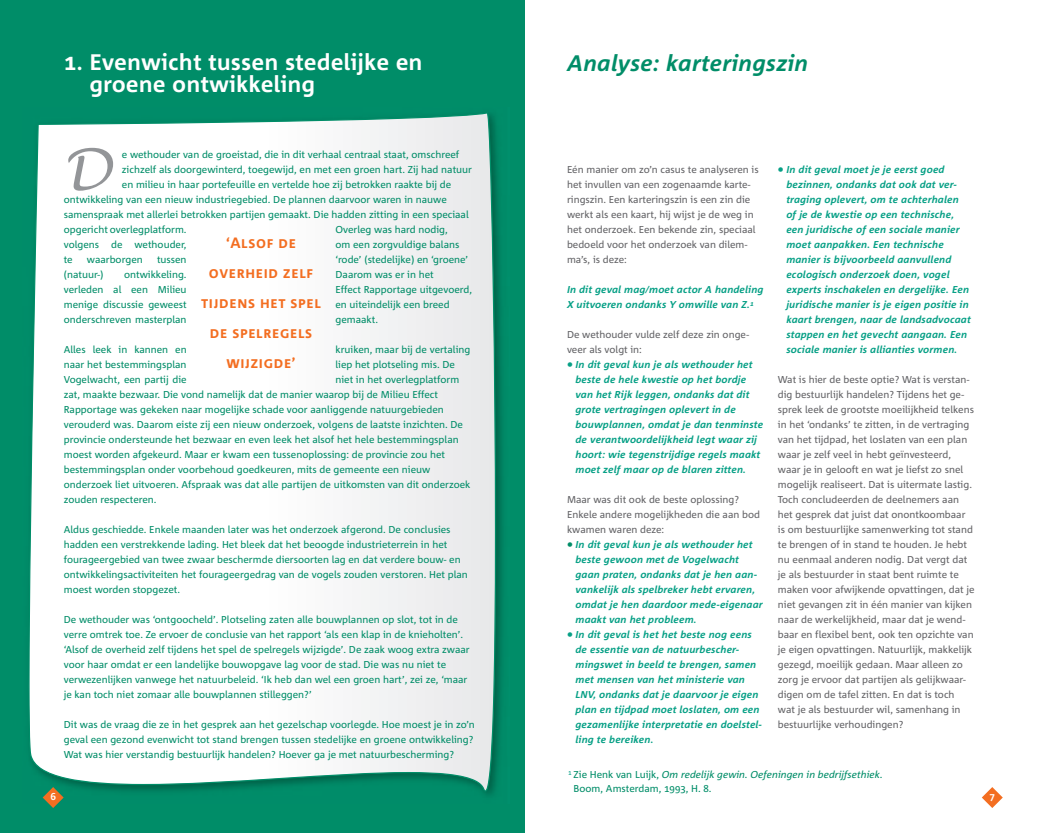
<style>
.page{position:relative;width:1049px;height:833px;background:#fff}
.page>*{position:absolute;margin:0;border:0;box-sizing:border-box;transform-origin:0 0}
.t1{font:italic 54.5px "Lucida Handwriting";color:#939598}
.t2{font:22.5px/22.5px "Agrofont Vet";color:#fff}
.t3{font:22.5px "Agrofont Vet Cursief";color:#008d68}
.t4{font:15px/30px "Agrofont Vet Caps";color:#f36e21;text-align:center}
.t5{font:10px/15px "Agrofont Normaal";color:#008d68}
.t6{font:10px/15px "Agrofont Normaal";color:#636366}
.t7{font:10px/15px "Agrofont Vet Cursief";color:#07a086}
.t8{font:10px "Agrofont Normaal Cursief";color:#008d68}
.t9{font:10px "Agrofont Vet";color:#fff}
.s1{color:#008d68}
.s2{font-family:"Agrofont Normaal"}
</style>
<div class="page">
<div style="left:0;top:0;width:524px;height:833px;background:#008d68"></div>
<svg style="left:42px;top:139px;width:461px;height:659px"></svg>
<svg style="left:29px;top:113px;width:467px;height:678px;fill:#fefefe"></svg>
<svg style="left:43px;top:787px;width:21px;height:21px"></svg>
<svg style="left:982px;top:787px;width:21px;height:21px"></svg>
<h2 class="t2" style="left:89px;top:51px;width:335px;text-indent:-26px">1. Evenwicht tussen stedelijke en groene ontwikkeling</h2>
<h1 class="t1" style="left:64px;top:136px;width:49px">D</h1>
<p class="t5" style="left:122px;top:147px;width:339px">e wethouder van de groeistad, die in dit verhaal centraal staat, omschreef</p>
<p class="t5" style="left:122px;top:162px;width:352px">zichzelf als doorgewinterd, toegewijd, en met een groen hart. Zij had natuur</p>
<p class="t5" style="left:122px;top:177px;width:331px">en milieu in haar portefeuille en vertelde hoe zij betrokken raakte bij de</p>
<p class="t5" style="left:64px;top:192px;width:384px">ontwikkeling van een nieuw industriegebied. De plannen daarvoor waren in nauwe</p>
<p class="t5" style="left:64px;top:207px;width:406px">samenspraak met allerlei betrokken partijen gemaakt. Die hadden zitting in een speciaal</p>
<p class="t5" style="left:64px;top:222px;width:124px">opgericht overlegplatform.</p>
<p class="t5" style="left:335px;top:222px;width:114px">Overleg was hard nodig,</p>
<p class="t5" style="left:64px;top:237px;width:124px">volgens de wethouder,</p>
<p class="t5" style="left:335px;top:237px;width:125px">om een zorgvuldige balans</p>
<p class="t5" style="left:64px;top:252px;width:10px">te</p>
<p class="t5" style="left:87px;top:252px;width:57px">waarborgen</p>
<p class="t5" style="left:157px;top:252px;width:31px">tussen</p>
<p class="t5" style="left:335px;top:252px;width:134px">‘rode’ (stedelijke) en ‘groene’</p>
<p class="t5" style="left:64px;top:267px;width:41px">(natuur-)</p>
<p class="t5" style="left:124px;top:267px;width:64px">ontwikkeling.</p>
<p class="t5" style="left:335px;top:267px;width:100px">Daarom was er in het</p>
<p class="t5" style="left:64px;top:282px;width:124px">verleden al een Milieu</p>
<p class="t5" style="left:335px;top:282px;width:138px">Effect Rapportage uitgevoerd,</p>
<p class="t5" style="left:64px;top:297px;width:124px">menige discussie geweest</p>
<p class="t5" style="left:335px;top:297px;width:116px">en uiteindelijk een breed</p>
<p class="t5" style="left:64px;top:312px;width:124px">onderschreven masterplan</p>
<p class="t5" style="left:335px;top:312px;width:44px">gemaakt.</p>
<p class="t5" style="left:64px;top:342px;width:124px">Alles leek in kannen en</p>
<p class="t5" style="left:335px;top:342px;width:136px">kruiken, maar bij de vertaling</p>
<p class="t5" style="left:64px;top:357px;width:124px">naar het bestemmingsplan</p>
<p class="t5" style="left:335px;top:357px;width:121px">liep het plotseling mis. De</p>
<p class="t5" style="left:64px;top:372px;width:124px">Vogelwacht, een partij die</p>
<h3 class="t4" style="left:201px;top:228px;width:122px">‘Alsof de overheid zelf tijdens het spel de spelregels wijzigde’</h3>
<p class="t5" style="left:64px;top:372px;width:408px;text-indent:272px">niet in het overlegplatform zat, maakte bezwaar. Die vond namelijk dat de manier waarop bij de Milieu Effect Rapportage was gekeken naar mogelijke schade voor aanliggende natuurgebieden verouderd was. Daarom eiste zij een nieuw onderzoek, volgens de laatste inzichten. De provincie ondersteunde het bezwaar en even leek het alsof het hele bestemmingsplan moest worden afgekeurd. Maar er kwam een tussenoplossing: de provincie zou het bestemmingsplan onder voorbehoud goedkeuren, mits de gemeente een nieuw onderzoek liet uitvoeren. Afspraak was dat alle partijen de uitkomsten van dit onderzoek zouden respecteren.</p>
<p class="t5" style="left:64px;top:522px;width:406px">Aldus geschiedde. Enkele maanden later was het onderzoek afgerond. De conclusies hadden een verstrekkende lading. Het bleek dat het beoogde industrieterrein in het fourageergebied van twee zwaar beschermde diersoorten lag en dat verdere bouw- en ontwikkelingsactiviteiten het fourageergedrag van de vogels zouden verstoren. Het plan moest worden stopgezet.</p>
<p class="t5" style="left:64px;top:612px;width:407px">De wethouder was ‘ontgoocheld’. Plotseling zaten alle bouwplannen op slot, tot in de verre omtrek toe. Ze ervoer de conclusie van het rapport ‘als een klap in de knieholten’. ‘Alsof de overheid zelf tijdens het spel de spelregels wijzigde’. De zaak woog extra zwaar voor haar omdat er een landelijke bouwopgave lag voor de stad. Die was nu niet te verwezenlijken vanwege het natuurbeleid. ‘Ik heb dan wel een groen hart’, zei ze, ‘maar je kan toch niet zomaar alle bouwplannen stilleggen?’</p>
<p class="t5" style="left:64px;top:717px;width:412px;text-align:justify">Dit was de vraag die ze in het gesprek aan het gezelschap voorlegde. Hoe moest je in zo’n geval een gezond evenwicht tot stand brengen tussen stedelijke en groene ontwikkeling?<br>Wat was hier verstandig bestuurlijk handelen? Hoever ga je met natuurbescherming?</p>
<h2 class="t3" style="left:567px;top:51px;width:243px">Analyse: karteringszin</h2>
<p class="t6" style="left:567px;top:162px;width:193px">Eén manier om zo’n casus te analyseren is het invullen van een zogenaamde karte&shy;ringszin. Een karteringszin is een zin die werkt als een kaart, hij wijst je de weg in het onderzoek. Een bekende zin, speciaal bedoeld voor het onderzoek van dilem&shy;ma’s, is deze:</p>
<p class="t7" style="left:567px;top:282px;width:198px">In dit geval mag/moet actor A handeling<br>X uitvoeren ondanks Y omwille van Z.<sup>1</sup></p>
<p class="t6" style="left:567px;top:327px;width:183px">De wethouder vulde zelf deze zin onge&shy;veer als volgt in:</p>
<p class="t7" style="left:575px;top:357px;width:189px;text-indent:-8px">• In dit geval kun je als wethouder het beste de hele kwestie op het bordje van het Rijk leggen, ondanks dat dit grote vertragingen oplevert in de bouwplannen, omdat je dan tenminste de verantwoordelijkheid legt waar zij hoort: wie tegenstrijdige regels maakt moet zelf maar op de blaren zitten.</p>
<p class="t6" style="left:567px;top:492px;width:194px">Maar was dit ook de beste oplossing?<br>Enkele andere mogelijkheden die aan bod kwamen waren deze:</p>
<p class="t7" style="left:575px;top:537px;width:189px;text-indent:-8px"><span class="s1">•</span> In dit geval kun je als wethouder het beste gewoon met de Vogelwacht gaan praten, ondanks dat je hen aan&shy;vankelijk als spelbreker hebt ervaren, omdat je hen daardoor mede-eigenaar maakt van het probleem.</p>
<p class="t7" style="left:575px;top:627px;width:188px;text-indent:-8px">• In dit geval is het het beste nog eens de essentie van de natuurbescher&shy;mingswet in beeld te brengen, samen met mensen van het ministerie van LNV, ondanks dat je daarvoor je eigen plan en tijdpad moet loslaten, om een gezamenlijke interpretatie en doelstel&shy;ling te bereiken.</p>
<p class="t7" style="left:786px;top:162px;width:186px;text-indent:-8px">• In dit geval moet je je eerst goed bezinnen, ondanks dat ook dat ver&shy;traging oplevert, om te achterhalen of je de kwestie op een technische, een juridische of een sociale manier moet aanpakken. Een technische manier is bijvoorbeeld aanvullend ecologisch onderzoek doen, vogel experts inschakelen en dergelijke. Een juridische manier is je eigen positie in kaart brengen, naar de landsadvocaat stappen en het gevecht aangaan. Een sociale manier is allianties vormen.</p>
<p class="t6" style="left:778px;top:372px;width:198px">Wat is hier de beste optie? Wat is verstan&shy;dig bestuurlijk handelen? Tijdens het ge&shy;sprek leek de grootste moeilijkheid telkens in het ‘ondanks’ te zitten, in de vertraging van het tijdpad, het loslaten van een plan waar je zelf veel in hebt geïnvesteerd, waar je in gelooft en wat je liefst zo snel mogelijk realiseert. Dat is uitermate lastig.<br>Toch concludeerden de deelnemers aan het gesprek dat juist dat onontkoombaar is om bestuurlijke samenwerking tot stand te brengen of in stand te houden. Je hebt nu eenmaal anderen nodig. Dat vergt dat je als bestuurder in staat bent ruimte te maken voor afwijkende opvattingen, dat je niet gevangen zit in één manier van kijken naar de werkelijkheid, maar dat je wend&shy;baar en flexibel bent, ook ten opzichte van je eigen opvattingen. Natuurlijk, makkelijk gezegd, moeilijk gedaan. Maar alleen zo zorg je ervoor dat partijen als gelijkwaar&shy;digen om de tafel zitten. En dat is toch<br>wat je als bestuurder wil, samenhang in bestuurlijke verhoudingen?</p>
<p class="t8" style="left:568px;top:769px;width:316px"><sup>1</sup> <span class="s2">Zie Henk van Luijk,</span> Om redelijk gewin. Oefeningen in bedrijfsethiek<span class="s2">.</span></p>
<p class="t5" style="left:574px;top:781px;width:140px">Boom, Amsterdam, 1993, H. 8.</p>
<p class="t9" style="left:50px;top:791px;width:7px">6</p>
<p class="t9" style="left:989px;top:791px;width:7px">7</p>
</div>
